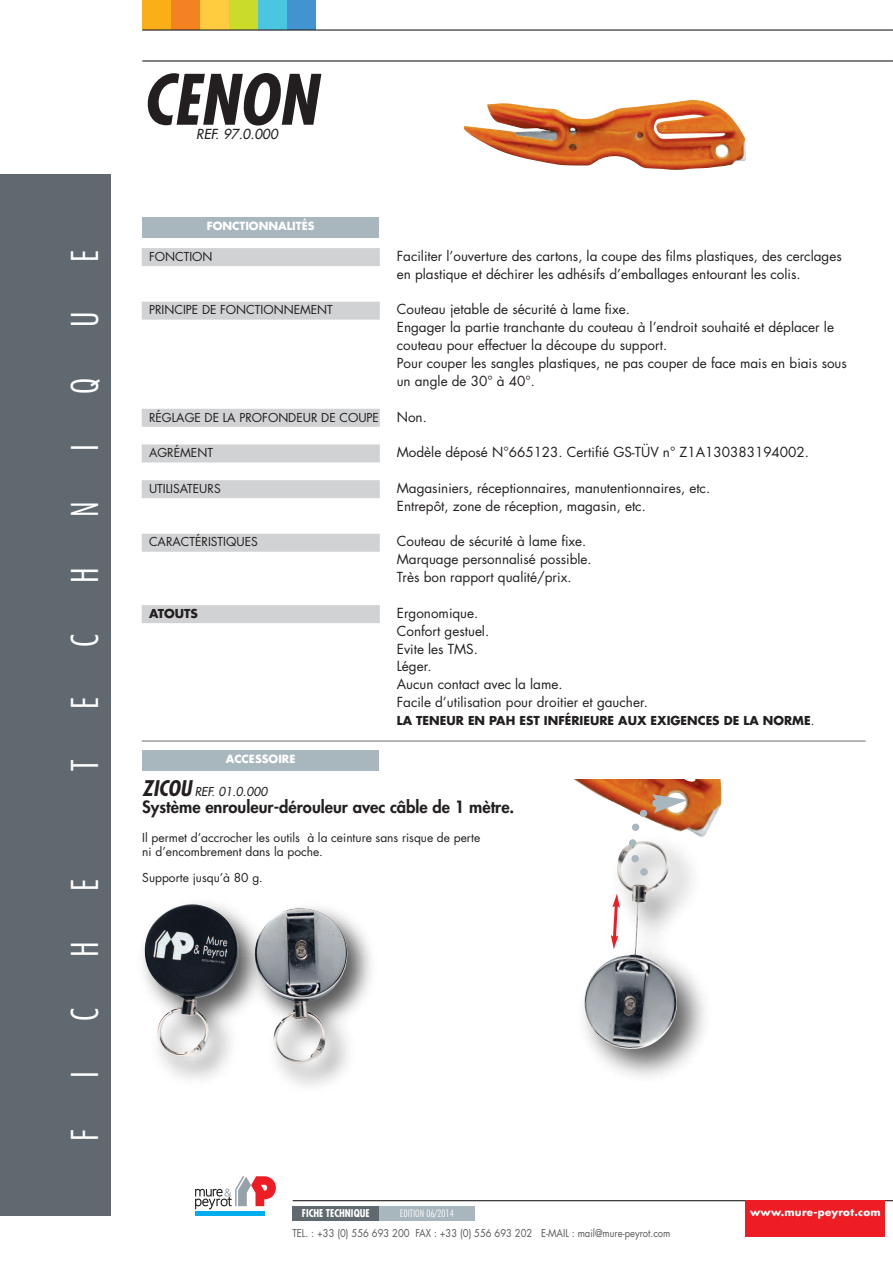
<style>
.page{position:relative;width:893px;height:1263px;background:#fff}
.page>*{position:absolute;margin:0;border:0;box-sizing:border-box;transform-origin:0 0}
.t1{font:italic 700 condensed 67.5px "Futura";letter-spacing:.005em;color:#231f20}
.t2{font:300 condensed 36px "Futura";color:#fff}
.t3{font:800 16.5px "Futura";color:#231f20}
.t4{font:13.5px/17.9px "Futura";color:#231f20}
.t5{font:italic 13.5px "Futura";letter-spacing:.005em;color:#231f20}
.t6{font:12px/13.2px "Futura";color:#231f20}
.t7{font:700 12px "Futura";color:#231f20}
.t8{font:italic 12px "Futura";letter-spacing:.005em;color:#231f20}
.t9{font:700 10.95px "Futura";color:#fff}
.t10{font:10.5px "Futura";color:#57585a;scale:.9 1}
.t11{font:700 condensed 10.5px "Futura";color:#fff}
.t12{font:300 condensed 10.5px "Futura BT";color:#fff}
.t13{font:700 10.35px "Futura";letter-spacing:.025em;color:#fff}
.s1{font-weight:400}
.s2{font-weight:700;font-stretch:condensed;font-size:21px}
</style>
<div class="page">
<div style="left:0;top:174px;width:111px;height:1041px;background:#60696f"></div>
<div style="left:142px;top:217px;width:237px;height:20px;background:#a8b6be"></div>
<div style="left:142px;top:750px;width:237px;height:21px;background:#a8b6be"></div>
<hr style="left:293px;top:1200px;width:600px;height:1px;background:#231f20">
<div style="left:746px;top:1200px;width:139px;height:37px;background:#ee1d23"></div>
<svg style="left:195px;top:1176px;width:81px;height:33px"></svg>
<div style="left:195px;top:1211px;width:69px;height:5px;background:#00aeef"></div>
<div style="left:292px;top:1206px;width:87px;height:15px;background:#60696f"></div>
<div style="left:379px;top:1206px;width:95px;height:15px;background:#a8b6be"></div>
<div style="left:142px;top:0;width:29px;height:29px;background:#faaf18"></div>
<div style="left:171px;top:0;width:29px;height:29px;background:#f58220"></div>
<div style="left:200px;top:0;width:29px;height:29px;background:#fecc3e"></div>
<div style="left:229px;top:0;width:29px;height:29px;background:#cadb2a"></div>
<div style="left:258px;top:0;width:29px;height:29px;background:#4bc6e1"></div>
<div style="left:287px;top:0;width:29px;height:29px;background:#4194d0"></div>
<hr style="left:142px;top:29px;width:751px;height:2px;background:#231f20">
<hr style="left:142px;top:60px;width:751px;height:2px;background:#231f20">
<img style="left:464px;top:100px;width:282px;height:70px">
<div style="left:142px;top:248px;width:238px;height:18px;background:#d1d2d4"></div>
<div style="left:142px;top:302px;width:238px;height:18px;background:#d1d2d4"></div>
<div style="left:142px;top:409px;width:238px;height:18px;background:#d1d2d4"></div>
<div style="left:142px;top:444px;width:238px;height:18px;background:#d1d2d4"></div>
<div style="left:142px;top:480px;width:238px;height:18px;background:#d1d2d4"></div>
<div style="left:142px;top:534px;width:238px;height:18px;background:#d1d2d4"></div>
<div style="left:142px;top:605px;width:238px;height:18px;background:#d1d2d4"></div>
<hr style="left:142px;top:741px;width:724px;height:1px;background:#6c6d70">
<img style="left:573px;top:779px;width:148px;height:40px">
<img style="left:583px;top:819px;width:131px;height:258px">
<img style="left:636px;top:893px;width:12px;height:66px">
<img style="left:143px;top:918px;width:228px;height:168px">
<img style="left:145px;top:904px;width:202px;height:160px">
<svg style="left:611px;top:894px;width:9px;height:55px"></svg>
<svg style="left:627px;top:794px;width:61px;height:88px"></svg>
<h2 class="t2" style="left:69px;top:261px;width:14px;rotate:-90deg">E</h2>
<h2 class="t2" style="left:69px;top:327px;width:17px;rotate:-90deg">U</h2>
<h2 class="t2" style="left:69px;top:394px;width:18px;rotate:-90deg">Q</h2>
<h2 class="t2" style="left:69px;top:451px;width:8px;rotate:-90deg">I</h2>
<h2 class="t2" style="left:69px;top:517px;width:17px;rotate:-90deg">N</h2>
<h2 class="t2" style="left:69px;top:583px;width:17px;rotate:-90deg">H</h2>
<h2 class="t2" style="left:69px;top:647px;width:15px;rotate:-90deg">C</h2>
<h2 class="t2" style="left:69px;top:709px;width:14px;rotate:-90deg">E</h2>
<h2 class="t2" style="left:69px;top:771px;width:13px;rotate:-90deg">T</h2>
<h2 class="t2" style="left:69px;top:891px;width:14px;rotate:-90deg">E</h2>
<h2 class="t2" style="left:69px;top:957px;width:17px;rotate:-90deg">H</h2>
<h2 class="t2" style="left:69px;top:1021px;width:15px;rotate:-90deg">C</h2>
<h2 class="t2" style="left:69px;top:1078px;width:8px;rotate:-90deg">I</h2>
<h2 class="t2" style="left:69px;top:1141px;width:14px;rotate:-90deg">F</h2>
<h1 class="t1" style="left:142px;top:70px;width:176px">CENON</h1>
<p class="t5" style="left:196px;top:127px;width:83px">REF. 97.0.000</p>
<p class="t9" style="left:207px;top:221px;width:109px">FONCTIONNALITÉS</p>
<p class="t6" style="left:149px;top:251px;width:65px">FONCTION</p>
<p class="t4" style="left:397px;top:248px;width:446px">Faciliter l’ouverture des cartons, la coupe des films plastiques, des cerclages en plastique et déchirer les adhésifs d’emballages entourant les colis.</p>
<p class="t6" style="left:149px;top:304px;width:185px">PRINCIPE DE FONCTIONNEMENT</p>
<p class="t4" style="left:397px;top:302px;width:452px">Couteau jetable de sécurité à lame fixe.<br>Engager la partie tranchante du couteau à l’endroit souhaité et déplacer le couteau pour effectuer la découpe du support.<br>Pour couper les sangles plastiques, ne pas couper de face mais en biais sous un angle de 30° à 40°.</p>
<p class="t6" style="left:149px;top:411px;width:231px">RÉGLAGE DE LA PROFONDEUR DE COUPE</p>
<p class="t4" style="left:397px;top:409px;width:32px">Non.</p>
<p class="t6" style="left:149px;top:447px;width:65px">AGRÉMENT</p>
<p class="t4" style="left:397px;top:444px;width:414px">Modèle déposé N°665123. Certifié GS-TÜV n° Z1A130383194002.</p>
<p class="t6" style="left:149px;top:483px;width:73px">UTILISATEURS</p>
<p class="t4" style="left:397px;top:480px;width:315px">Magasiniers, réceptionnaires, manutentionnaires, etc.<br>Entrepôt, zone de réception, magasin, etc.</p>
<p class="t6" style="left:149px;top:536px;width:110px">CARACTÉRISTIQUES</p>
<p class="t4" style="left:397px;top:534px;width:196px">Couteau de sécurité à lame fixe.<br>Marquage personnalisé possible.<br>Très bon rapport qualité/prix.</p>
<p class="t7" style="left:149px;top:608px;width:50px">ATOUTS</p>
<p class="t4" style="left:397px;top:605px;width:253px">Ergonomique.<br>Confort gestuel.<br>Evite les TMS.<br>Léger.<br>Aucun contact avec la lame.<br>Facile d’utilisation pour droitier et gaucher.</p>
<p class="t7" style="left:397px;top:715px;width:419px">LA TENEUR EN PAH EST INFÉRIEURE AUX EXIGENCES DE LA NORME<span class="s1">.</span></p>
<p class="t9" style="left:226px;top:754px;width:71px">ACCESSOIRE</p>
<p class="t8" style="left:142px;top:786px;width:126px"><span class="s2">ZICOU</span> REF. 01.0.000</p>
<p class="t3" style="left:142px;top:799px;width:374px">Système enrouleur-dérouleur avec câble de 1 mètre.</p>
<p class="t6" style="left:142px;top:832px;width:339px">Il permet d’accrocher les outils à la ceinture sans risque de perte ni d’encombrement dans la poche.</p>
<p class="t6" style="left:142px;top:872px;width:122px">Supporte jusqu’à 80 g.</p>
<p class="t11" style="left:302px;top:1208px;width:69px">FICHE TECHNIQUE</p>
<p class="t12" style="left:400px;top:1209px;width:55px">EDITION 06/2014</p>
<p class="t10" style="left:292px;top:1228px;width:421px">TEL. : +33 (0) 556 693 200 FAX : +33 (0) 556 693 202 E-MAIL : mail@mure-peyrot.com</p>
<p class="t13" style="left:750px;top:1207px;width:132px">www.mure-peyrot.com</p>
</div>
